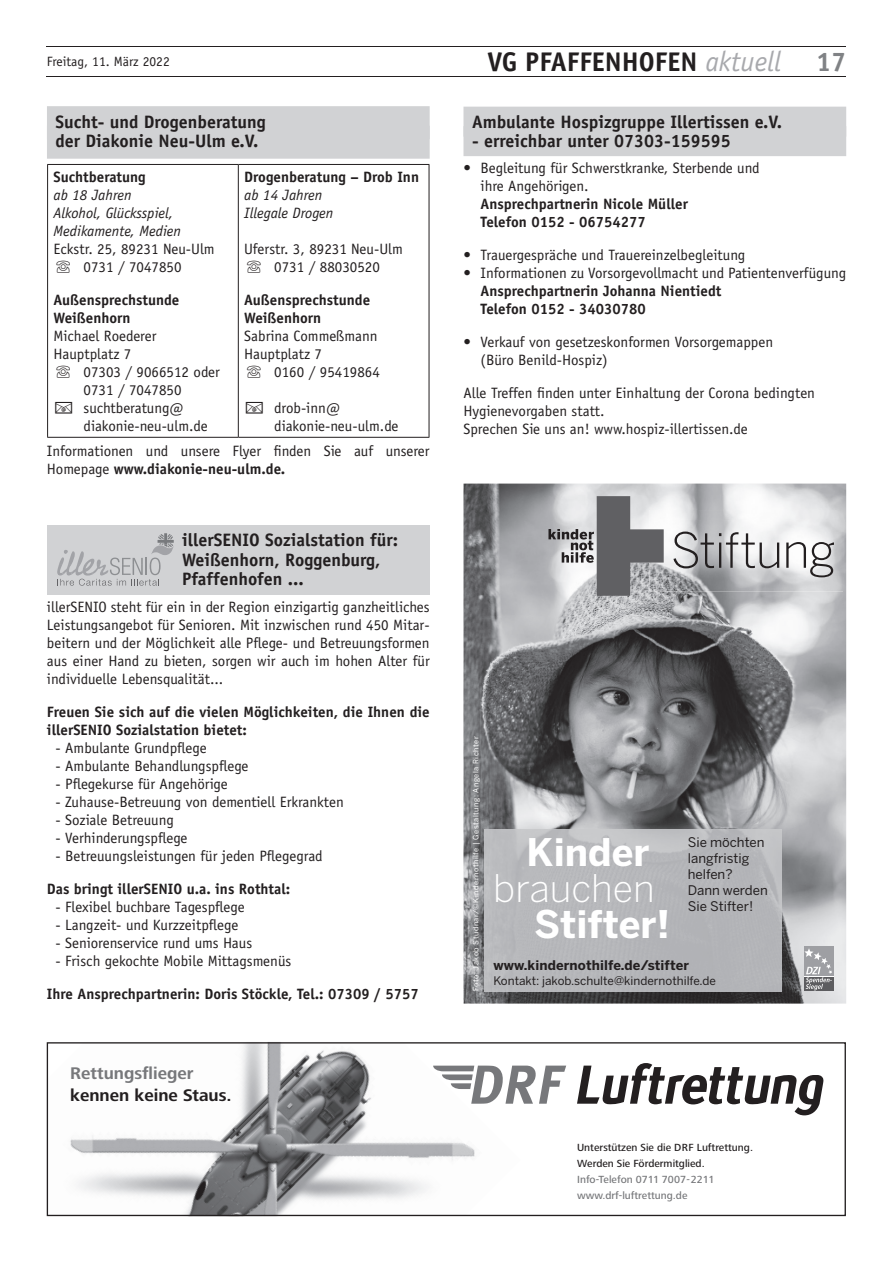
<style>
.page{position:relative;width:893px;height:1263px;background:#fff}
.page>*{position:absolute;margin:0;border:0;box-sizing:border-box;transform-origin:0 0}
.t1{font:700 37.8px "Benton Sans";color:#fff}
.t2{font:300 37.8px "Benton Sans";color:#fff}
.t3{font:700 27px "Officina Sans";color:#231f20}
.t4{font:700 27px "Officina Sans";color:#808285}
.t5{font:700 18px/19.5px "Officina Sans";color:#231f20}
.t6{font:17.4px "Frutiger Next LT Bold OV MJMCVA";color:#231f20}
.t7{font:17.4px "Frutiger Next LT Bold OV MJMCVA";color:#77787b}
.t8{font:15px/18px "Officina Sans";color:#231f20}
.t9{font:700 15px/18px "Officina Sans";color:#231f20}
.t10{font:italic 15px/18px "Officina Sans";color:#231f20}
.t11{font:13.5px "Officina Sans";color:#231f20}
.t12{font:13.2px/16.2px "Benton Sans";color:#231f20}
.t13{font:700 13.2px "Benton Sans";letter-spacing:.01em;color:#231f20}
.t14{font:11.7px "Benton Sans";color:#231f20}
.t15{font:10.8px/16px "Frutiger Next LT Medium OV LJMCVA";color:#231f20}
.t16{font:10.8px/16px "Frutiger Next LT Medium OV LJMCVA";color:#77787b}
.t17{font:7.35px "Benton Sans";letter-spacing:.07em;color:#fff}
.s1{font-weight:400;font-style:italic;font-size:28.35px;color:#a8a9ad}
.s2{font-weight:700}
.s3{font-weight:300}
</style>
<div class="page">
<hr style="left:47px;top:76px;width:799px;height:1px;background:#231f20">
<hr style="left:47px;top:47px;width:799px;height:1px;background:#231f20">
<div style="left:47px;top:106px;width:383px;height:33px;background:#d1d2d4"></div>
<div style="left:47px;top:126px;width:383px;height:33px;background:#d1d2d4"></div>
<hr style="left:47px;top:164px;width:191px;height:1px;background:#231f20">
<hr style="left:47px;top:165px;width:1px;height:272px;background:#231f20">
<hr style="left:238px;top:164px;width:191px;height:1px;background:#231f20">
<hr style="left:238px;top:165px;width:1px;height:272px;background:#231f20">
<hr style="left:429px;top:165px;width:1px;height:272px;background:#231f20">
<hr style="left:47px;top:437px;width:191px;height:1px;background:#231f20">
<hr style="left:238px;top:437px;width:191px;height:1px;background:#231f20">
<div style="left:47px;top:525px;width:383px;height:30px;background:#d1d2d4"></div>
<div style="left:47px;top:544px;width:383px;height:30px;background:#d1d2d4"></div>
<div style="left:47px;top:564px;width:383px;height:30px;background:#d1d2d4"></div>
<svg style="left:57px;top:533px;width:117px;height:53px"></svg>
<div style="left:463px;top:107px;width:383px;height:30px;background:#d1d2d4"></div>
<div style="left:463px;top:126px;width:383px;height:30px;background:#d1d2d4"></div>
<img style="left:70px;top:1044px;width:405px;height:170px">
<svg style="left:577px;top:1063px;width:246px;height:52px"></svg>
<svg style="left:433px;top:1065px;width:133px;height:39px"></svg>
<div style="left:47px;top:1042px;width:799px;height:174px;border:1px solid #231f20"></div>
<img style="left:463px;top:484px;width:383px;height:519px">
<img style="left:484px;top:830px;width:297px;height:161px">
<div style="left:805px;top:947px;width:29px;height:29px;background:#9e9fa3"></div>
<div style="left:805px;top:976px;width:29px;height:15px;background:#5c5c5f"></div>
<svg style="left:805px;top:948px;width:29px;height:42px"></svg>
<img style="left:664px;top:510px;width:179px;height:81px">
<img style="left:664px;top:520px;width:180px;height:69px">
<svg style="left:673px;top:531px;width:161px;height:46px"></svg>
<svg style="left:548px;top:496px;width:116px;height:100px;background:#a0a1a3"></svg>
<h2 class="t3" style="left:487px;top:45px;width:295px">VG PFAFFENHOFEN <span class="s1">aktuell</span></h2>
<p class="t11" style="left:47px;top:53px;width:124px">Freitag, 11. März 2022</p>
<h2 class="t4" style="left:816px;top:45px;width:32px">17</h2>
<p class="t5" style="left:55px;top:112px;width:212px">Sucht- und Drogenberatung der Diakonie Neu-Ulm e.V.</p>
<p class="t9" style="left:54px;top:168px;width:94px">Suchtberatung</p>
<p class="t10" style="left:54px;top:186px;width:129px">ab 18 Jahren<br>Alkohol, Glücksspiel,<br>Medikamente, Medien</p>
<p class="t8" style="left:54px;top:240px;width:163px">Eckstr. 25, 89231 Neu-Ulm ☏ 0731 / 7047850</p>
<p class="t9" style="left:54px;top:291px;width:127px">Außensprechstunde<br>Weißenhorn</p>
<p class="t8" style="left:54px;top:327px;width:104px">Michael Roederer</p>
<p class="t8" style="left:54px;top:345px;width:79px">Hauptplatz 7</p>
<p class="t8" style="left:56px;top:363px;width:166px">☏ 07303 / 9066512 oder</p>
<p class="t8" style="left:84px;top:381px;width:100px">0731 / 7047850</p>
<p class="t8" style="left:84px;top:399px;width:102px">suchtberatung@</p>
<p class="t8" style="left:84px;top:417px;width:126px">diakonie-neu-ulm.de</p>
<p class="t9" style="left:244px;top:168px;width:176px">Drogenberatung – Drob Inn</p>
<p class="t10" style="left:244px;top:186px;width:91px">ab 14 Jahren<br>Illegale Drogen</p>
<p class="t8" style="left:244px;top:240px;width:160px">Uferstr. 3, 89231 Neu-Ulm ☏ 0731 / 88030520</p>
<p class="t9" style="left:244px;top:291px;width:127px">Außensprechstunde<br>Weißenhorn</p>
<p class="t8" style="left:244px;top:327px;width:137px">Sabrina Commeßmann<br>Hauptplatz 7<br>☏ 0160 / 95419864</p>
<p class="t8" style="left:274px;top:399px;width:126px">drob-inn@ diakonie-neu-ulm.de</p>
<p class="t8" style="left:47px;top:442px;width:384px">Informationen und unsere Flyer finden Sie auf unserer<br>Homepage <span class="s2">www.diakonie-neu-ulm.de.</span></p>
<p class="t5" style="left:182px;top:530px;width:217px">illerSENIO Sozialstation für:<br>Weißenhorn, Roggenburg,<br>Pfaffenhofen ...</p>
<p class="t8" style="left:47px;top:598px;width:384px;text-align:justify">illerSENIO steht für ein in der Region einzigartig ganzheitliches Leistungsangebot für Senioren. Mit inzwischen rund 450 Mitar&shy;beitern und der Möglichkeit alle Pflege- und Betreuungsformen aus einer Hand zu bieten, sorgen wir auch im hohen Alter für individuelle Lebensqualität...</p>
<p class="t9" style="left:47px;top:703px;width:384px">Freuen Sie sich auf die vielen Möglichkeiten, die Ihnen die illerSENIO Sozialstation bietet:</p>
<p class="t8" style="left:55px;top:739px;width:153px">- Ambulante Grundpflege</p>
<p class="t8" style="left:55px;top:757px;width:195px">- Ambulante Behandlungspflege</p>
<p class="t8" style="left:55px;top:775px;width:174px">- Pflegekurse für Angehörige</p>
<p class="t8" style="left:55px;top:793px;width:290px">- Zuhause-Betreuung von dementiell Erkrankten</p>
<p class="t8" style="left:55px;top:811px;width:120px">- Soziale Betreuung</p>
<p class="t8" style="left:55px;top:829px;width:134px">- Verhinderungspflege</p>
<p class="t8" style="left:55px;top:847px;width:269px">- Betreuungsleistungen für jeden Pflegegrad</p>
<p class="t9" style="left:47px;top:880px;width:245px">Das bringt illerSENIO u.a. ins Rothtal:</p>
<p class="t8" style="left:55px;top:898px;width:191px">- Flexibel buchbare Tagespflege</p>
<p class="t8" style="left:55px;top:916px;width:184px">- Langzeit- und Kurzzeitpflege</p>
<p class="t8" style="left:55px;top:934px;width:198px">- Seniorenservice rund ums Haus</p>
<p class="t8" style="left:55px;top:952px;width:237px">- Frisch gekochte Mobile Mittagsmenüs</p>
<p class="t9" style="left:47px;top:985px;width:373px">Ihre Ansprechpartnerin: Doris Stöckle, Tel.: 07309 / 5757</p>
<p class="t7" style="left:70px;top:1064px;width:125px">Rettungsflieger</p>
<p class="t6" style="left:70px;top:1085px;width:163px">kennen keine Staus.</p>
<p class="t5" style="left:472px;top:112px;width:312px">Ambulante Hospizgruppe Illertissen e.V.</p>
<p class="t5" style="left:472px;top:131px;width:260px">- erreichbar unter 07303-159595</p>
<p class="t8" style="left:480px;top:159px;width:281px;text-indent:-17px">• Begleitung für Schwerstkranke, Sterbende und ihre Angehörigen.</p>
<p class="t9" style="left:480px;top:195px;width:209px">Ansprechpartnerin Nicole Müller<br>Telefon 0152 - 06754277</p>
<p class="t8" style="left:463px;top:246px;width:283px">• Trauergespräche und Trauereinzelbegleitung</p>
<p class="t8" style="left:463px;top:264px;width:384px">• Informationen zu Vorsorgevollmacht und Patientenverfügung</p>
<p class="t9" style="left:480px;top:282px;width:242px">Ansprechpartnerin Johanna Nientiedt<br>Telefon 0152 - 34030780</p>
<p class="t8" style="left:480px;top:333px;width:294px;text-indent:-17px">• Verkauf von gesetzeskonformen Vorsorgemappen (Büro Benild-Hospiz)</p>
<p class="t8" style="left:463px;top:384px;width:353px">Alle Treffen finden unter Einhaltung der Corona bedingten<br>Hygienevorgaben statt.<br>Sprechen Sie uns an! www.hospiz-illertissen.de</p>
<p class="t17" style="left:472px;top:991px;width:256px;rotate:-90deg">Foto: Jakob Studnar/<span class="s3">©</span>Kindernothilfe | Gestaltung: Angela Richter</p>
<h1 class="t1" style="left:527px;top:830px;width:124px">Kinder</h1>
<h1 class="t2" style="left:493px;top:866px;width:163px">brauchen</h1>
<h1 class="t1" style="left:534px;top:901px;width:137px">Stifter!</h1>
<p class="t12" style="left:688px;top:834px;width:82px">Sie möchten langfristig helfen?<br>Dann werden<br>Sie Stifter!</p>
<p class="t13" style="left:493px;top:957px;width:197px">www.kindernothilfe.de/stifter</p>
<p class="t14" style="left:493px;top:974px;width:224px">Kontakt: jakob.schulte@kindernothilfe.de</p>
<p class="t15" style="left:577px;top:1139px;width:177px">Unterstützen Sie die DRF Luftrettung.<br>Werden Sie Fördermitglied.</p>
<p class="t16" style="left:577px;top:1171px;width:139px">Info-Telefon 0711 7007-2211 www.drf-luftrettung.de</p>
</div>
